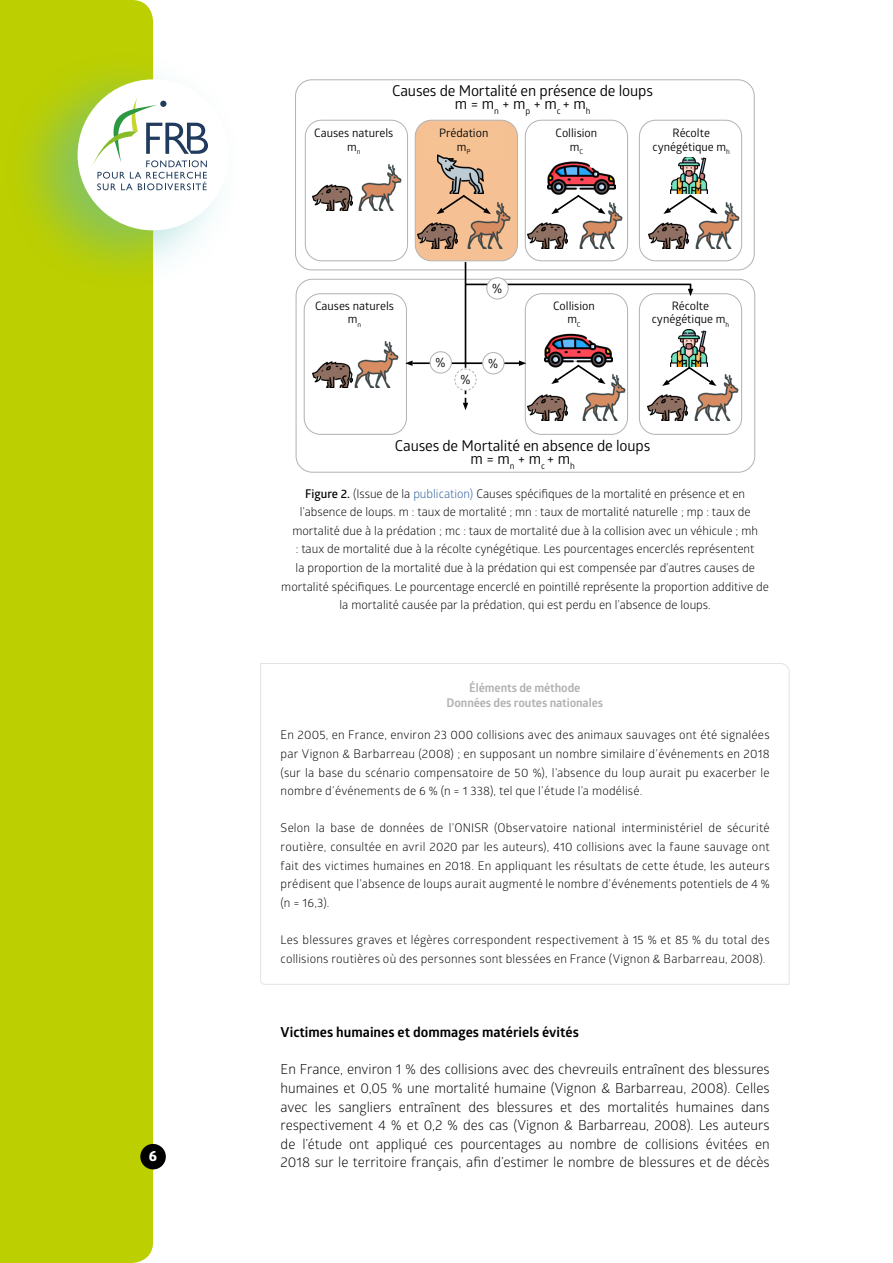
<style>
.page{position:relative;width:893px;height:1263px;background:#fff}
.page>*{position:absolute;margin:0;border:0;box-sizing:border-box;transform-origin:0 0}
.t1{font:14.85px/13.2px "Glober";letter-spacing:-.01em;color:#000;text-align:center}
.t2{font:700 14.85px "Globerx";color:#fff}
.t3{font:13.8px/18.6px "Glober";color:#000;text-align:justify}
.t4{font:700 13.8px "Glober";color:#000}
.t5{font:13.2px "Glober";color:#000}
.t6{font:12px/18.6px "Glober";color:#000;text-align:justify}
.t7{font:700 12px/14.4px "Glober";letter-spacing:-.01em;color:#b2b2b2;text-align:center}
.t8{font:11.55px/13.2px "Glober";color:#000;text-align:center}
.s1{font-weight:600}
.s2{color:#275b9b}
</style>
<div class="page">
<div style="left:0;top:0;width:153px;height:1263px;background:#bccf00"></div>
<div style="left:1px;top:48px;width:244px;height:244px;background:#51babc;opacity:.5"></div>
<div style="left:78px;top:79px;width:151px;height:151px;background:#fff;border-radius:50%"></div>
<svg style="left:91px;top:96px;width:117px;height:94px"></svg>
<div style="left:140px;top:1144px;width:26px;height:25px;background:#000;border-radius:50%"></div>
<div style="left:415px;top:120px;width:102px;height:141px;background:#f5c194;border-radius:16px"></div>
<div style="left:415px;top:120px;width:103px;height:141px;border:1px solid #b2b2b2;border-radius:16px"></div>
<svg style="left:260px;top:663px;width:529px;height:322px"></svg>
<img style="left:358px;top:165px;width:44px;height:45px">
<img style="left:671px;top:157px;width:37px;height:36px">
<img style="left:438px;top:154px;width:46px;height:39px">
<img style="left:313px;top:184px;width:40px;height:26px">
<img style="left:548px;top:161px;width:67px;height:42px">
<img style="left:467px;top:203px;width:44px;height:45px">
<img style="left:579px;top:203px;width:44px;height:45px">
<img style="left:695px;top:203px;width:45px;height:45px">
<img style="left:354px;top:342px;width:45px;height:45px">
<img style="left:582px;top:375px;width:44px;height:45px">
<img style="left:694px;top:375px;width:45px;height:45px">
<img style="left:671px;top:329px;width:37px;height:36px">
<img style="left:545px;top:333px;width:67px;height:51px">
<img style="left:418px;top:222px;width:40px;height:26px">
<img style="left:528px;top:214px;width:40px;height:34px">
<img style="left:648px;top:222px;width:40px;height:26px">
<img style="left:313px;top:361px;width:40px;height:26px">
<img style="left:528px;top:380px;width:40px;height:40px">
<img style="left:647px;top:394px;width:40px;height:26px">
<div style="left:305px;top:120px;width:103px;height:141px;border:1px solid #b2b2b2;border-radius:16px"></div>
<div style="left:525px;top:120px;width:103px;height:141px;border:1px solid #b2b2b2;border-radius:16px"></div>
<div style="left:639px;top:120px;width:103px;height:141px;border:1px solid #b2b2b2;border-radius:16px"></div>
<div style="left:304px;top:293px;width:103px;height:142px;border:1px solid #b2b2b2;border-radius:16px"></div>
<div style="left:525px;top:293px;width:103px;height:142px;border:1px solid #b2b2b2;border-radius:16px"></div>
<div style="left:639px;top:293px;width:103px;height:142px;border:1px solid #b2b2b2;border-radius:16px"></div>
<div style="left:296px;top:279px;width:459px;height:194px;border:1px solid #b2b2b2;border-radius:16px"></div>
<div style="left:295px;top:79px;width:460px;height:191px;border:1px solid #b2b2b2;border-radius:16px"></div>
<hr style="left:465px;top:262px;width:1px;height:101px;background:#000">
<svg style="left:688px;top:285px;width:5px;height:11px"></svg>
<hr style="left:465px;top:284px;width:226px;height:1px;background:#000">
<hr style="left:412px;top:362px;width:107px;height:2px;background:#000">
<svg style="left:405px;top:360px;width:8px;height:6px"></svg>
<svg style="left:519px;top:360px;width:7px;height:6px"></svg>
<svg style="left:454px;top:362px;width:23px;height:48px"></svg>
<div style="left:483px;top:353px;width:21px;height:21px;background:#fff;border-radius:50%"></div>
<div style="left:482px;top:352px;width:22px;height:22px;border:1px solid #b2b2b2;border-radius:50%"></div>
<div style="left:487px;top:278px;width:21px;height:21px;background:#fff;border-radius:50%"></div>
<div style="left:486px;top:277px;width:23px;height:22px;border:1px solid #b2b2b2;border-radius:50%"></div>
<div style="left:430px;top:352px;width:21px;height:21px;background:#fff;border-radius:50%"></div>
<div style="left:430px;top:351px;width:22px;height:22px;border:1px solid #b2b2b2;border-radius:50%"></div>
<svg style="left:437px;top:193px;width:54px;height:21px"></svg>
<svg style="left:551px;top:193px;width:54px;height:21px"></svg>
<svg style="left:663px;top:193px;width:55px;height:21px"></svg>
<svg style="left:551px;top:363px;width:54px;height:21px"></svg>
<svg style="left:662px;top:365px;width:54px;height:21px"></svg>
<p class="t2" style="left:149px;top:1145px;width:10px">6</p>
<p class="t1" style="left:392px;top:83px;width:262px">Causes de Mortalité en présence de loups m = m<sub>n</sub> + m<sub>p</sub> + m<sub>c</sub> + m<sub>h</sub></p>
<p class="t8" style="left:314px;top:126px;width:80px">Causes naturels m<sub>n</sub></p>
<p class="t8" style="left:439px;top:126px;width:51px">Prédation m<sub>P</sub></p>
<p class="t8" style="left:315px;top:299px;width:80px">Causes naturels m<sub>n</sub></p>
<p class="t5" style="left:492px;top:279px;width:11px">%</p>
<p class="t5" style="left:435px;top:353px;width:11px">%</p>
<p class="t5" style="left:460px;top:370px;width:11px">%</p>
<p class="t5" style="left:488px;top:354px;width:11px">%</p>
<p class="t8" style="left:556px;top:126px;width:43px">Collision m<sub>C</sub></p>
<p class="t8" style="left:653px;top:126px;width:79px">Récolte cynégétique m<sub>h</sub></p>
<p class="t8" style="left:553px;top:299px;width:43px">Collision m<sub>C</sub></p>
<p class="t8" style="left:652px;top:299px;width:79px">Récolte cynégétique m<sub>h</sub></p>
<p class="t1" style="left:395px;top:438px;width:257px">Causes de Mortalité en absence de loups m = m<sub>n</sub> + m<sub>c</sub> + m<sub>h</sub></p>
<p class="t6" style="left:281px;top:483px;width:489px;text-align:center"><span class="s1">Figure 2.</span> (Issue de la <span class="s2">publication)</span> Causes spécifiques de la mortalité en présence et en l’absence de loups. m : taux de mortalité ; mn : taux de mortalité naturelle ; mp : taux de mortalité due à la prédation ; mc : taux de mortalité due à la collision avec un véhicule ; mh<br>: taux de mortalité due à la récolte cynégétique. Les pourcentages encerclés représentent<br>la proportion de la mortalité due à la prédation qui est compensée par d’autres causes de mortalité spécifiques. Le pourcentage encerclé en pointillé représente la proportion additive de la mortalité causée par la prédation, qui est perdu en l’absence de loups.</p>
<p class="t7" style="left:447px;top:680px;width:158px">Éléments de méthode<br>Données des routes nationales</p>
<p class="t6" style="left:281px;top:725px;width:491px">En 2005, en France, environ 23 000 collisions avec des animaux sauvages ont été signalées par Vignon &amp; Barbarreau (2008) ; en supposant un nombre similaire d’événements en 2018 (sur la base du scénario compensatoire de 50 %), l’absence du loup aurait pu exacerber le nombre d’événements de 6 % (n = 1 338), tel que l’étude l’a modélisé.</p>
<p class="t6" style="left:281px;top:818px;width:491px">Selon la base de données de l’ONISR (Observatoire national interministériel de sécurité routière, consultée en avril 2020 par les auteurs), 410 collisions avec la faune sauvage ont fait des victimes humaines en 2018. En appliquant les résultats de cette étude, les auteurs prédisent que l’absence de loups aurait augmenté le nombre d’événements potentiels de 4 % (n = 16,3).</p>
<p class="t6" style="left:281px;top:930px;width:490px">Les blessures graves et légères correspondent respectivement à 15 % et 85 % du total des collisions routières où des personnes sont blessées en France (Vignon &amp; Barbarreau, 2008).</p>
<p class="t4" style="left:281px;top:1022px;width:300px">Victimes humaines et dommages matériels évités</p>
<p class="t3" style="left:281px;top:1059px;width:491px">En France, environ 1 % des collisions avec des chevreuils entraînent des blessures humaines et 0,05 % une mortalité humaine (Vignon &amp; Barbarreau, 2008). Celles avec les sangliers entraînent des blessures et des mortalités humaines dans respectivement 4 % et 0,2 % des cas (Vignon &amp; Barbarreau, 2008). Les auteurs de l’étude ont appliqué ces pourcentages au nombre de collisions évitées en 2018 sur le territoire français, afin d’estimer le nombre de blessures et de décès</p>
</div>
